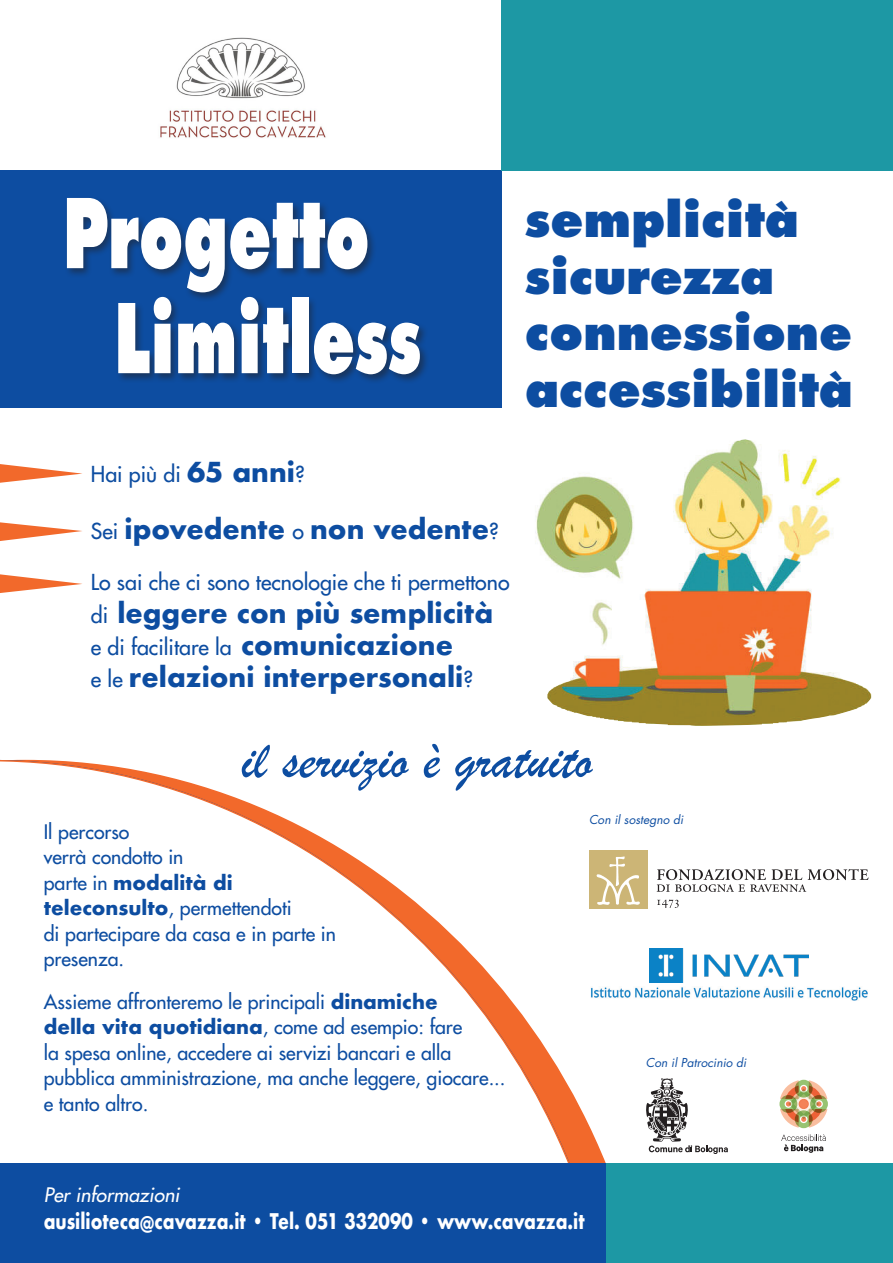
<style>
.page{position:relative;width:893px;height:1263px;background:#fff}
.page>*{position:absolute;margin:0;border:0;box-sizing:border-box;transform-origin:0 0}
.t1{font:800 93.15px "Futura";color:#fff;scale:.67 1}
.t2{font:54.9px "Brush Script";color:#0d4da1}
.t3{font:800 47.4px "Futura";color:#0d4da1}
.t4{font:700 26.85px "Futura";color:#0d4da1}
.t5{font:21.45px "Futura";color:#0d4da1}
.t6{font:700 21px "Futura";color:#fff;scale:.8 1}
.t7{font:19.5px/25.5px "Futura";color:#0d4da1}
.t8{font:italic 19.5px "Futura";color:#fff}
.t9{font:italic 12px "Futura";color:#0d4da1}
.s1{font-weight:700;font-size:26.85px}
.s2{font-weight:400;font-size:21.45px}
.s3{font-weight:700}
</style>
<div class="page">
<svg style="left:0;top:760px;width:621px;height:403px"></svg>
<div style="left:0;top:170px;width:502px;height:238px;background:#0d4da1"></div>
<div style="left:502px;top:0;width:391px;height:170px;background:#1d98a4"></div>
<svg style="left:0;top:464px;width:82px;height:19px"></svg>
<svg style="left:0;top:522px;width:82px;height:19px"></svg>
<svg style="left:0;top:574px;width:82px;height:19px"></svg>
<div style="left:0;top:1163px;width:606px;height:100px;background:#0d4da1"></div>
<div style="left:606px;top:1163px;width:287px;height:100px;background:#1d98a4"></div>
<div style="left:65px;top:196px;width:365px;height:188px;background:#231f20;opacity:.5"></div>
<img style="left:535px;top:439px;width:336px;height:287px">
<div style="left:589px;top:850px;width:58px;height:58px;background:#ccb576"></div>
<svg style="left:597px;top:856px;width:43px;height:49px"></svg>
<svg style="left:657px;top:899px;width:22px;height:9px"></svg>
<svg style="left:657px;top:869px;width:211px;height:23px"></svg>
<img style="left:160px;top:38px;width:166px;height:100px">
<img style="left:649px;top:949px;width:159px;height:33px">
<img style="left:591px;top:987px;width:276px;height:13px">
<svg style="left:646px;top:1078px;width:82px;height:76px"></svg>
<svg style="left:781px;top:1134px;width:45px;height:19px"></svg>
<svg style="left:779px;top:1080px;width:49px;height:48px"></svg>
<p class="t1" style="left:63px;top:176px;width:459px">Progetto</p>
<p class="t1" style="left:114px;top:281px;width:460px">Limitless</p>
<p class="t3" style="left:525px;top:190px;width:275px">semplicità</p>
<p class="t3" style="left:525px;top:247px;width:251px">sicurezza</p>
<p class="t3" style="left:525px;top:303px;width:328px">connessione</p>
<p class="t3" style="left:525px;top:360px;width:329px">accessibilità</p>
<p class="t5" style="left:91px;top:460px;width:215px">Hai più di <span class="s1">65 anni</span>?</p>
<p class="t4" style="left:91px;top:510px;width:409px"><span class="s2">Sei</span> ipovedente <span class="s2">o</span> non vedente<span class="s2">?</span></p>
<p class="t5" style="left:91px;top:568px;width:420px">Lo sai che ci sono tecnologie che ti permettono</p>
<p class="t4" style="left:91px;top:593px;width:404px"><span class="s2">di</span> leggere con più semplicità</p>
<p class="t5" style="left:91px;top:633px;width:364px">e di facilitare la <span class="s1">comunicazione</span></p>
<p class="t4" style="left:91px;top:657px;width:384px"><span class="s2">e le</span> relazioni interpersonali<span class="s2">?</span></p>
<p class="t2" style="left:242px;top:724px;width:352px">il servizio è gratuito</p>
<p class="t7" style="left:44px;top:819px;width:294px">Il percorso<br>verrà condotto in<br>parte in <span class="s3">modalità di teleconsulto</span>, permettendoti<br>di partecipare da casa e in parte in presenza.</p>
<p class="t7" style="left:44px;top:989px;width:463px">Assieme affronteremo le principali <span class="s3">dinamiche<br>della vita quotidiana</span>, come ad esempio: fare<br>la spesa online, accedere ai servizi bancari e alla pubblica amministrazione, ma anche leggere, giocare... e tanto altro.</p>
<p class="t9" style="left:589px;top:811px;width:96px">Con il sostegno di</p>
<p class="t9" style="left:646px;top:1055px;width:102px">Con il Patrocinio di</p>
<p class="t8" style="left:44px;top:1182px;width:137px">Per informazioni</p>
<p class="t6" style="left:44px;top:1205px;width:678px">ausilioteca@cavazza.it • Tel. 051 332090 • www.cavazza.it</p>
</div>
